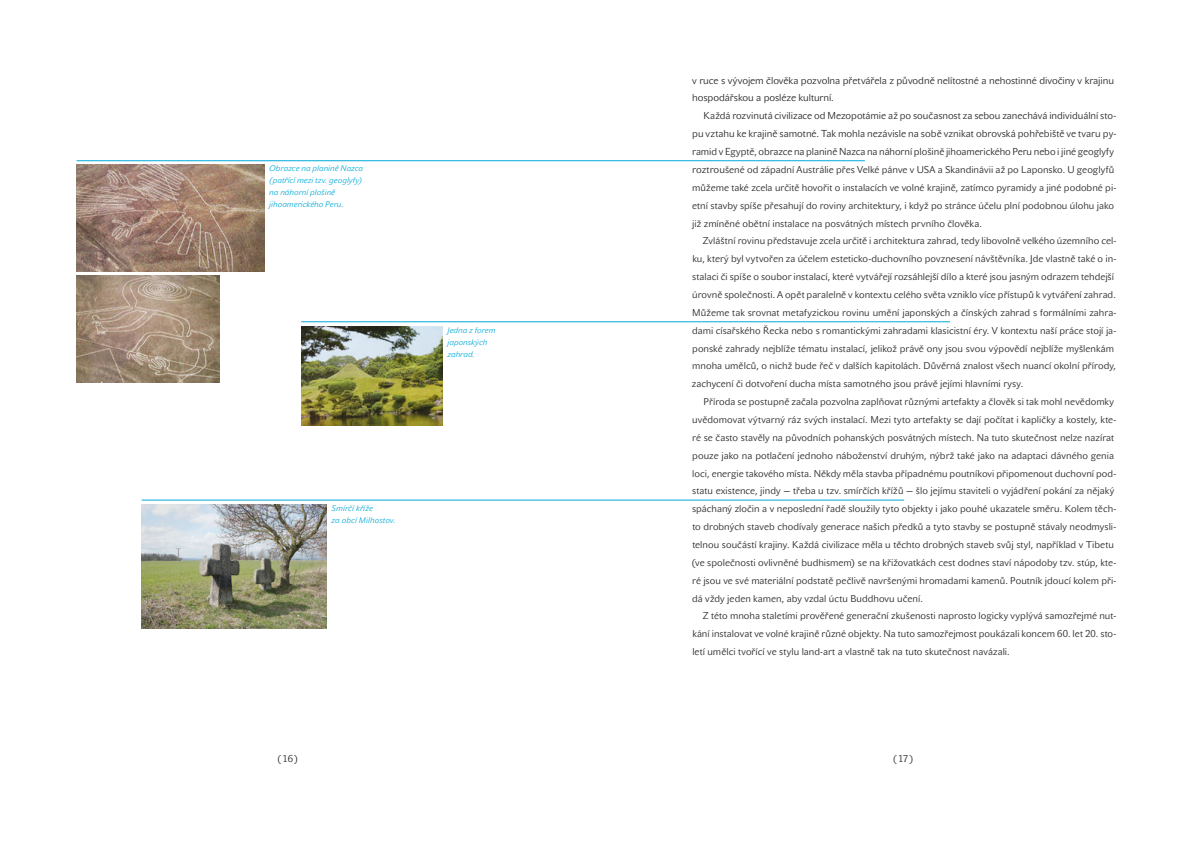
<style>
.page{position:relative;width:1191px;height:842px;background:#fff}
.page>*{position:absolute;margin:0;border:0;box-sizing:border-box;transform-origin:0 0}
.t1{font:10px/17.9px "John Sans Lite Pro";letter-spacing:-.005em;color:#231f20}
.t2{font:9.8px/17.9px "John Sans Lite Pro";letter-spacing:.005em;color:#231f20}
.t3{font:italic 8px/12px "John Sans Lite Pro";letter-spacing:.005em;color:#00a9d8}
.s1{font-size:10px}
</style>
<div class="page">
<img style="left:77px;top:165px;width:187px;height:107px">
<img style="left:77px;top:276px;width:142px;height:107px">
<hr style="left:77px;top:161px;width:788px;height:1px;background:#00a9d8">
<img style="left:301px;top:326px;width:141px;height:100px">
<img style="left:142px;top:504px;width:184px;height:124px">
<hr style="left:301px;top:322px;width:649px;height:1px;background:#00a9d8">
<hr style="left:142px;top:500px;width:762px;height:1px;background:#00a9d8">
<p class="t3" style="left:269px;top:162px;width:95px">Obrazce na planině Nazca (patřící mezi tzv. geoglyfy) na náhorní plošině jihoamerického Peru.</p>
<p class="t3" style="left:447px;top:324px;width:49px">Jedna z forem japonských zahrad.</p>
<p class="t3" style="left:331px;top:503px;width:66px">Smírčí kříže<br>za obcí Milhostov.</p>
<p class="t1" style="left:692px;top:71px;width:423px">v ruce s vývojem člověka pozvolna přetvářela z původně nelítostné a nehostinné divočiny v krajinu hospodářskou a posléze kulturní.</p>
<p class="t1" style="left:692px;top:107px;width:426px;text-align:justify;text-indent:11px">Každá rozvinutá civilizace od Mezopotámie až po současnost za sebou zanechává individuální sto&shy;pu vztahu ke krajině samotné. Tak mohla nezávisle na sobě vznikat obrovská pohřebiště ve tvaru py&shy;ramid v Egyptě, obrazce na planině Nazca na náhorní plošině jihoamerického Peru nebo i jiné geoglyfy</p>
<p class="t2" style="left:692px;top:161px;width:426px"><span class="s1">roztrou</span>šené od západní Austrálie přes Velké pánve v USA a Skandinávii až po Laponsko. U geoglyfů můžeme také zcela určitě hovořit o instalacích ve volné krajině, zatímco pyramidy a jiné podobné pi&shy;etní stavby spíše přesahují do roviny architektury, i když po stránce účelu plní podobnou úlohu jako již zmíněné obětní instalace na posvátných místech prvního člověka.</p>
<p class="t2" style="left:692px;top:232px;width:426px;text-indent:11px">Zvláštní rovinu představuje zcela určitě i architektura zahrad, tedy libovolně velkého územního cel&shy;ku, který byl vytvořen za účelem esteticko-duchovního povznesení návštěvníka. Jde vlastně také o in&shy;stalaci či spíše o soubor instalací, které vytvářejí rozsáhlejší dílo a které jsou jasným odrazem tehdejší úrovně společnosti. A opět paralelně v kontextu celého světa vzniklo více přístupů k vytváření zahrad.<br>Můžeme tak srovnat metafyzickou rovinu umění japonských a čínských zahrad s formálními zahra&shy;dami císařského Řecka nebo s romantickými zahradami klasicistní éry. V kontextu naší práce stojí ja&shy;ponské zahrady nejblíže tématu instalací, jelikož právě ony jsou svou výpovědí nejblíže myšlenkám mnoha umělců, o nichž bude řeč v dalších kapitolách. Důvěrná znalost všech nuancí okolní přírody, zachycení či dotvoření ducha místa samotného jsou právě jejími hlavními rysy.</p>
<p class="t2" style="left:691px;top:393px;width:426px;text-indent:12px">Příroda se postupně začala pozvolna zaplňovat různými artefakty a člověk si tak mohl nevědomky uvědomovat výtvarný ráz svých instalací. Mezi tyto artefakty se dají počítat i kapličky a kostely, kte&shy;ré se často stavěly na původních pohanských posvátných místech. Na tuto skutečnost nelze nazírat pouze jako na potlačení jednoho náboženství druhým, nýbrž také jako na adaptaci dávného genia loci, energie takového místa. Někdy měla stavba případnému poutníkovi připomenout duchovní pod&shy;statu existence, jindy — třeba u tzv. smírčích křížů — šlo jejímu staviteli o vyjádření pokání za nějaký spáchaný zločin a v neposlední řadě sloužily tyto objekty i jako pouhé ukazatele směru. Kolem těch&shy;to drobných staveb chodívaly generace našich předků a tyto stavby se postupně stávaly neodmysli&shy;telnou součástí krajiny. Každá civilizace měla u těchto drobných staveb svůj styl, například v Tibetu (ve společnosti ovlivněné budhismem) se na křižovatkách cest dodnes staví nápodoby tzv. stúp, kte&shy;ré jsou ve své materiální podstatě pečlivě navršenými hromadami kamenů. Poutník jdoucí kolem při&shy;dá vždy jeden kamen, aby vzdal úctu Buddhovu učení.</p>
<p class="t2" style="left:692px;top:607px;width:425px;text-align:justify;text-indent:10px">Z této mnoha staletími prověřené generační zkušenosti naprosto logicky vyplývá samozřejmé nut&shy;kání instalovat ve volné krajině různé objekty. Na tuto samozřejmost poukázali koncem 60. let 20. sto&shy;letí umělci tvořící ve stylu land-art a vlastně tak na tuto skutečnost navázali.</p>
<p class="t2" style="left:277px;top:750px;width:23px">(16)</p>
<p class="t2" style="left:893px;top:750px;width:22px">(17)</p>
</div>
